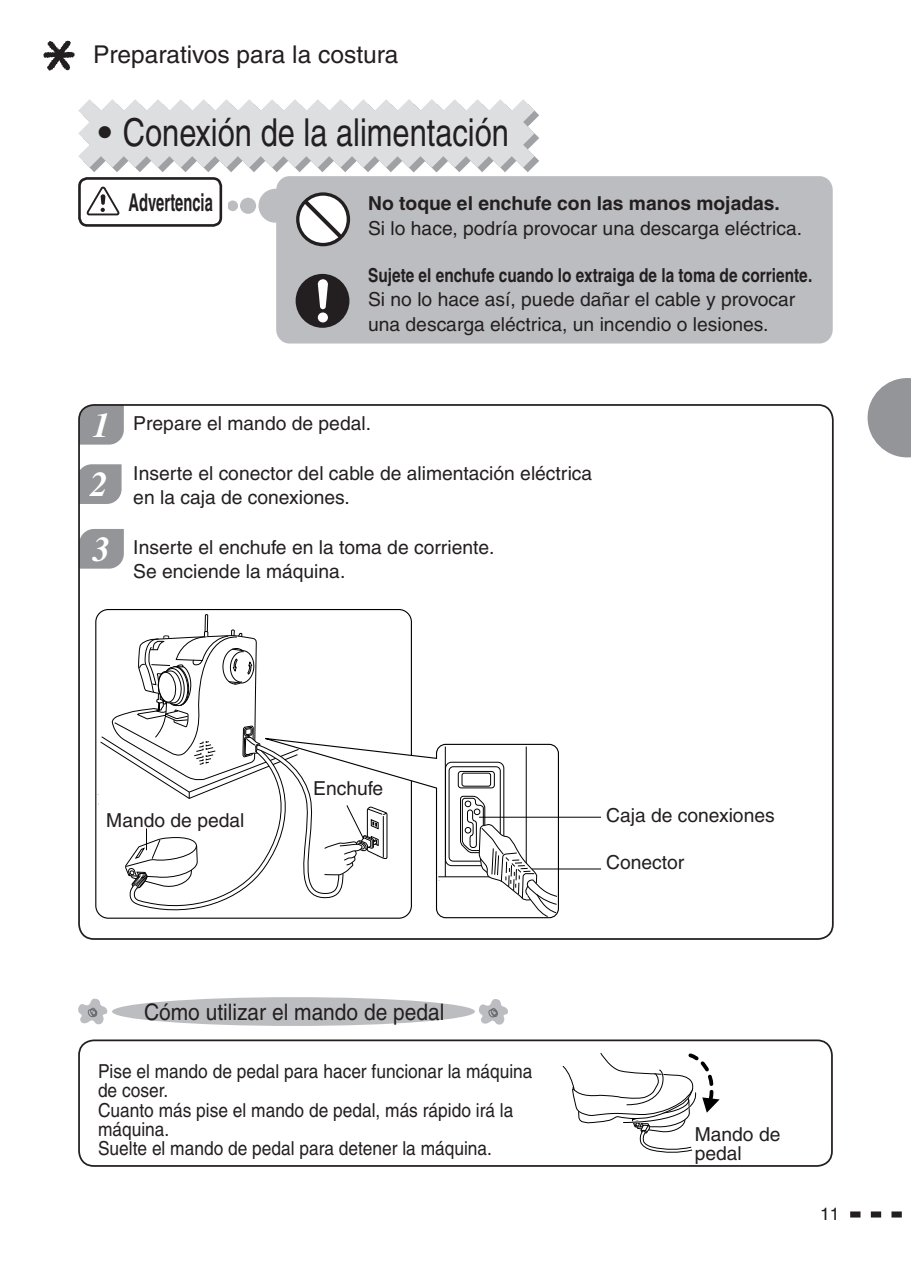
<style>
.page{position:relative;width:911px;height:1277px;background:#fff}
.page>*{position:absolute;margin:0;border:0;box-sizing:border-box;transform-origin:0 0}
.t1{font:38.5px "Helvetica";color:#231f20}
.t2{font:italic 700 35px/59.3px "Times";color:#fff}
.t3{font:24.5px "Helvetica";color:#231f20}
.t4{font:700 24.5px "Helvetica";color:#231f20;scale:.6 1}
.t5{font:22.75px "Helvetica";color:#231f20;scale:.92 1}
.t6{font:19.25px/24.5px "Helvetica";color:#231f20}
.t7{font:19.25px/19.2px "Helvetica";color:#231f20;scale:.9 1}
.t8{font:700 19.25px "Helvetica";color:#231f20;scale:.8 1}
.t9{font:700 19.25px "Helvetica";color:#231f20}
.t10{font:17.5px "Helvetica";color:#231f20}
</style>
<div class="page">
<svg style="left:850px;top:1212px;width:52px;height:5px"></svg>
<svg style="left:867px;top:378px;width:43px;height:79px"></svg>
<svg style="left:80px;top:406px;width:44px;height:39px;background:#96989b"></svg>
<div style="left:81px;top:464px;width:40px;height:40px;background:#939598"></div>
<svg style="left:78px;top:99px;width:461px;height:73px"></svg>
<div style="left:276px;top:176px;width:556px;height:168px;background:#bcbdc0;border-radius:14px"></div>
<div style="left:240px;top:198px;width:16px;height:16px;background:#bcbdc0;border-radius:50%"></div>
<div style="left:228px;top:200px;width:10px;height:11px;background:#bcbdc0;border-radius:50%"></div>
<div style="left:258px;top:189px;width:34px;height:34px;background:#bcbdc0;border-radius:50%"></div>
<div style="left:295px;top:274px;width:54px;height:54px;background:#231f20;border-radius:50%"></div>
<div style="left:318px;top:312px;width:10px;height:10px;background:#fff;border-radius:50%"></div>
<svg style="left:318px;top:279px;width:10px;height:30px"></svg>
<svg style="left:296px;top:192px;width:54px;height:54px"></svg>
<div style="left:299px;top:196px;width:47px;height:47px;background:#fff;border-radius:50%"></div>
<svg style="left:304px;top:200px;width:38px;height:39px"></svg>
<svg style="left:252px;top:736px;width:307px;height:183px"></svg>
<hr style="left:531px;top:869px;width:70px;height:1px;background:#000">
<hr style="left:479px;top:817px;width:122px;height:1px;background:#000">
<hr style="left:438px;top:876px;width:52px;height:1px;background:#000">
<hr style="left:525px;top:747px;width:1px;height:118px;background:#000">
<hr style="left:445px;top:747px;width:1px;height:130px;background:#000">
<div style="left:445px;top:762px;width:59px;height:104px;border:1px solid #000;border-radius:6px"></div>
<div style="left:448px;top:767px;width:52px;height:94px;border:1px solid #000;border-radius:4px"></div>
<div style="left:458px;top:771px;width:36px;height:17px;border:1px solid #000;border-radius:3px"></div>
<div style="left:461px;top:773px;width:29px;height:13px;border:1px solid #000;border-radius:2px"></div>
<svg style="left:460px;top:783px;width:98px;height:134px"></svg>
<svg style="left:81px;top:529px;width:306px;height:389px"></svg>
<div style="left:112px;top:997px;width:363px;height:29px;background:#bcbdc0;border-radius:50%"></div>
<svg style="left:78px;top:998px;width:30px;height:27px"></svg>
<svg style="left:479px;top:999px;width:28px;height:26px"></svg>
<svg style="left:43px;top:41px;width:32px;height:29px"></svg>
<div style="left:78px;top:177px;width:144px;height:50px;border:3px solid #231f20;border-radius:8px"></div>
<svg style="left:87px;top:187px;width:33px;height:29px"></svg>
<div style="left:78px;top:1039px;width:754px;height:128px;border:2px solid #231f20;border-radius:15px"></div>
<svg style="left:562px;top:1053px;width:157px;height:100px"></svg>
<p class="t3" style="left:93px;top:46px;width:307px">Preparativos para la costura</p>
<h1 class="t1" style="left:98px;top:118px;width:412px">• Conexión de la alimentación</h1>
<p class="t4" style="left:129px;top:193px;width:142px">Advertencia</p>
<p class="t9" style="left:368px;top:196px;width:413px">No toque el enchufe con las manos mojadas.</p>
<p class="t6" style="left:368px;top:217px;width:435px">Si lo hace, podría provocar una descarga eléctrica.</p>
<p class="t8" style="left:368px;top:268px;width:556px">Sujete el enchufe cuando lo extraiga de la toma de corriente.</p>
<p class="t6" style="left:368px;top:289px;width:428px">Si no lo hace así, puede dañar el cable y provocar una descarga eléctrica, un incendio o lesiones.</p>
<h2 class="t2" style="left:90px;top:399px;width:21px">1<br>2</h2>
<h2 class="t2" style="left:93px;top:523px;width:19px">3</h2>
<p class="t6" style="left:133px;top:413px;width:239px">Prepare el mando de pedal.</p>
<p class="t6" style="left:133px;top:463px;width:460px">Inserte el conector del cable de alimentación eléctrica en la caja de conexiones.</p>
<p class="t6" style="left:133px;top:536px;width:362px">Inserte el enchufe en la toma de corriente.<br>Se enciende la máquina.</p>
<p class="t6" style="left:106px;top:810px;width:140px">Mando de pedal</p>
<p class="t6" style="left:313px;top:778px;width:72px">Enchufe</p>
<p class="t5" style="left:144px;top:1003px;width:328px">Cómo utilizar el mando de pedal</p>
<p class="t7" style="left:98px;top:1063px;width:484px">Pise el mando de pedal para hacer funcionar la máquina de coser.<br>Cuanto más pise el mando de pedal, más rápido irá la máquina.<br>Suelte el mando de pedal para detener la máquina.</p>
<p class="t6" style="left:606px;top:805px;width:170px">Caja de conexiones</p>
<p class="t6" style="left:606px;top:852px;width:80px">Conector</p>
<p class="t6" style="left:694px;top:1126px;width:87px;line-height:19.2px">Mando de pedal</p>
<p class="t10" style="left:819px;top:1207px;width:21px">11</p>
</div>
